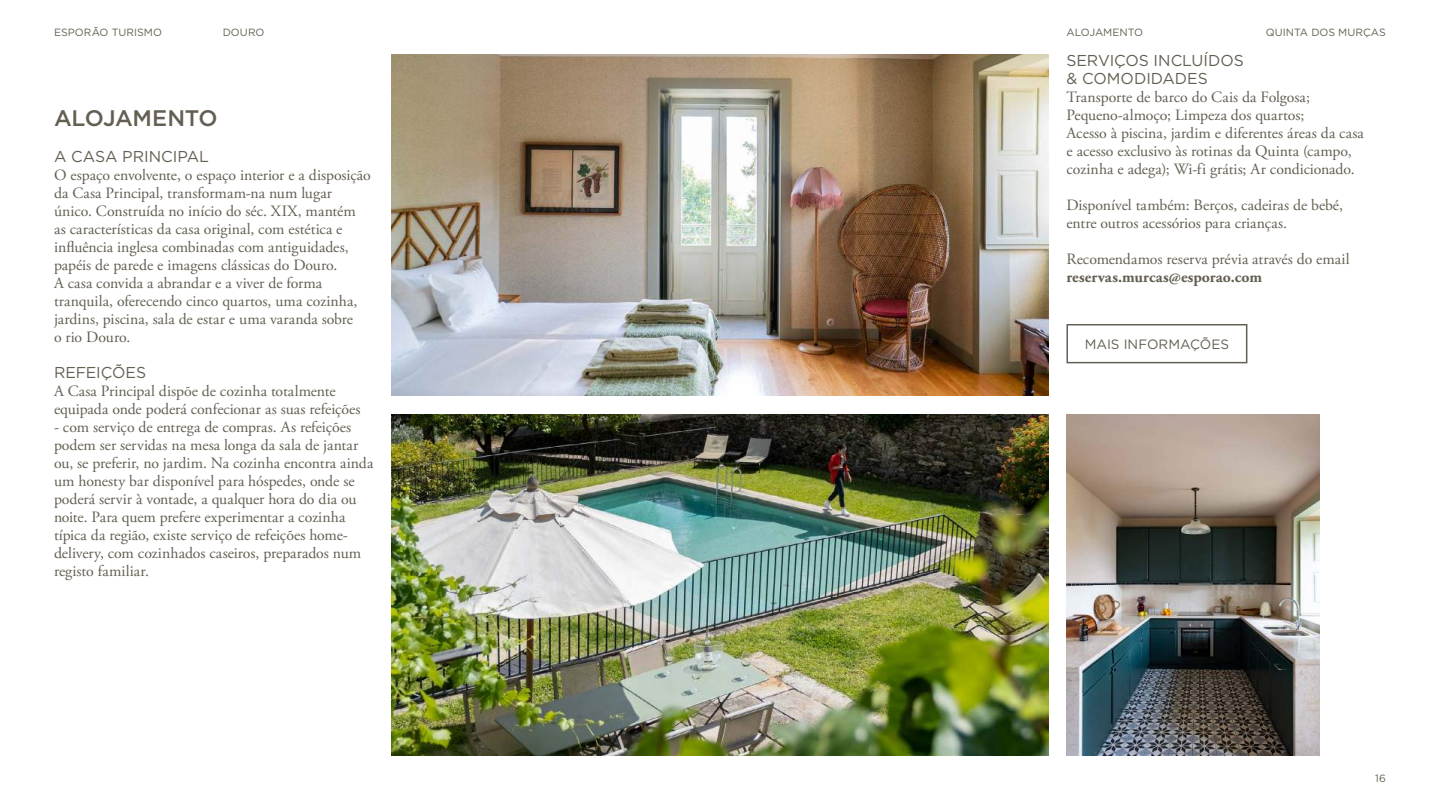
<style>
.page{position:relative;width:1440px;height:810px;background:#fff}
.page>*{position:absolute;margin:0;border:0;box-sizing:border-box;transform-origin:0 0}
.t1{font:500 22.5px "Gotham";letter-spacing:-.015em;color:#645f52}
.t2{font:15.75px/18px "Adobe Garamond Pro";color:#645f52}
.t3{font:15.75px/18px "Gotham";color:#645f52}
.t4{font:700 15.75px "Adobe Garamond Pro";letter-spacing:.005em;color:#645f52}
.t5{font:13.5px "Gotham";letter-spacing:-.005em;color:#645f52}
.t6{font:10.5px "Gotham";color:#645f52}
</style>
<div class="page">
<div style="left:1066px;top:324px;width:181px;height:39px;border:2px solid #645f52"></div>
<img style="left:392px;top:54px;width:656px;height:342px">
<img style="left:392px;top:414px;width:656px;height:342px">
<img style="left:1066px;top:414px;width:254px;height:342px">
<p class="t6" style="left:54px;top:26px;width:110px">ESPORÃO TURISMO</p>
<p class="t6" style="left:223px;top:26px;width:43px">DOURO</p>
<p class="t6" style="left:1066px;top:26px;width:78px">ALOJAMENTO</p>
<p class="t6" style="left:1266px;top:26px;width:122px">QUINTA DOS MURÇAS</p>
<h1 class="t1" style="left:54px;top:105px;width:165px">ALOJAMENTO</h1>
<p class="t3" style="left:54px;top:147px;width:156px">A CASA PRINCIPAL</p>
<p class="t2" style="left:54px;top:167px;width:318px">O espaço envolvente, o espaço interior e a disposição da Casa Principal, transformam-na num lugar único. Construída no início do séc. XIX, mantém as características da casa original, com estética e influência inglesa combinadas com antiguidades, papéis de parede e imagens clássicas do Douro.<br>A casa convida a abrandar e a viver de forma tranquila, oferecendo cinco quartos, uma cozinha, jardins, piscina, sala de estar e uma varanda sobre<br>o rio Douro.</p>
<p class="t3" style="left:54px;top:363px;width:94px">REFEIÇÕES</p>
<p class="t2" style="left:54px;top:383px;width:308px">A Casa Principal dispõe de cozinha totalmente equipada onde poderá confecionar as suas refeições</p>
<p class="t2" style="left:54px;top:419px;width:321px">- com serviço de entrega de compras. As refeições podem ser servidas na mesa longa da sala de jantar ou, se preferir, no jardim. Na cozinha encontra ainda um honesty bar disponível para hóspedes, onde se poderá servir à vontade, a qualquer hora do dia ou noite. Para quem prefere experimentar a cozinha típica da região, existe serviço de refeições home&shy;delivery, com cozinhados caseiros, preparados num registo familiar.</p>
<p class="t3" style="left:1067px;top:51px;width:179px">SERVIÇOS INCLUÍDOS &amp; COMODIDADES</p>
<p class="t2" style="left:1067px;top:89px;width:299px">Transporte de barco do Cais da Folgosa; Pequeno-almoço; Limpeza dos quartos;<br>Acesso à piscina, jardim e diferentes áreas da casa e acesso exclusivo às rotinas da Quinta (campo, cozinha e adega); Wi-fi grátis; Ar condicionado.</p>
<p class="t2" style="left:1067px;top:197px;width:278px">Disponível também: Berços, cadeiras de bebé, entre outros acessórios para crianças.</p>
<p class="t2" style="left:1067px;top:251px;width:285px">Recomendamos reserva prévia através do email</p>
<p class="t4" style="left:1067px;top:268px;width:197px">reservas.murcas@esporao.com</p>
<p class="t5" style="left:1085px;top:336px;width:146px">MAIS INFORMAÇÕES</p>
<p class="t6" style="left:1375px;top:772px;width:12px">16</p>
</div>
